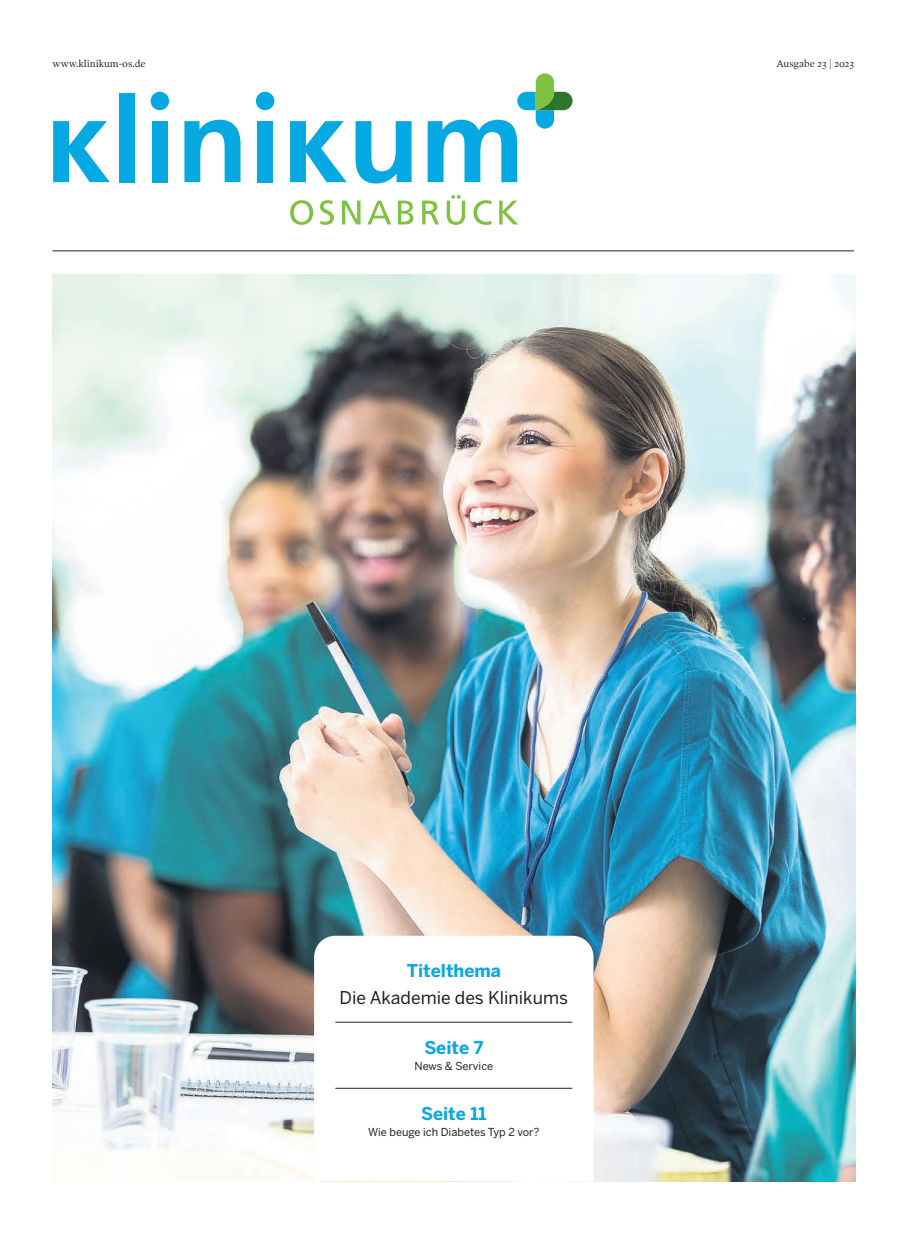
<style>
.page{position:relative;width:909px;height:1234px;background:#fff}
.page>*{position:absolute;margin:0;border:0;box-sizing:border-box;transform-origin:0 0}
.t1{font:700 17.5px "Benton Sans";color:#06a8e1}
.t2{font:17.5px "Benton Sans";color:#231f20}
.t3{font:11px "Benton Sans";color:#231f20}
.t4{font:10px "Poynter OS Text One";color:#231f20}
</style>
<div class="page">
<hr style="left:52px;top:250px;width:801px;height:1px;background:#231f20">
<img style="left:52px;top:274px;width:802px;height:907px">
<svg style="left:314px;top:935px;width:279px;height:246px"></svg>
<hr style="left:335px;top:1021px;width:237px;height:1px;background:#231f20">
<hr style="left:335px;top:1087px;width:237px;height:1px;background:#231f20">
<div style="left:119px;top:93px;width:16px;height:89px;background:#06a8e1"></div>
<div style="left:152px;top:121px;width:16px;height:61px;background:#06a8e1"></div>
<svg style="left:184px;top:120px;width:56px;height:62px"></svg>
<div style="left:257px;top:121px;width:16px;height:61px;background:#06a8e1"></div>
<svg style="left:355px;top:121px;width:56px;height:62px"></svg>
<svg style="left:290px;top:200px;width:23px;height:25px"></svg>
<svg style="left:320px;top:200px;width:14px;height:25px"></svg>
<svg style="left:342px;top:200px;width:18px;height:24px"></svg>
<svg style="left:367px;top:200px;width:24px;height:24px"></svg>
<svg style="left:398px;top:200px;width:15px;height:24px"></svg>
<svg style="left:422px;top:200px;width:17px;height:24px"></svg>
<svg style="left:446px;top:195px;width:19px;height:30px"></svg>
<svg style="left:473px;top:200px;width:18px;height:25px"></svg>
<svg style="left:499px;top:200px;width:19px;height:24px"></svg>
<div style="left:256px;top:92px;width:18px;height:18px;background:#06a8e1;border-radius:50%"></div>
<div style="left:150px;top:92px;width:19px;height:18px;background:#06a8e1;border-radius:50%"></div>
<svg style="left:427px;top:73px;width:145px;height:109px"></svg>
<svg style="left:290px;top:121px;width:56px;height:61px"></svg>
<svg style="left:53px;top:121px;width:57px;height:61px"></svg>
<p class="t4" style="left:52px;top:57px;width:95px">www.klinikum-os.de</p>
<p class="t4" style="left:776px;top:57px;width:79px">Ausgabe 23 | 2023</p>
<h1 class="t1" style="left:406px;top:959px;width:95px">Titelthema</h1>
<h1 class="t2" style="left:339px;top:987px;width:230px">Die Akademie des Klinikums</h1>
<h1 class="t1" style="left:424px;top:1036px;width:60px">Seite 7</h1>
<p class="t3" style="left:414px;top:1059px;width:80px">News &amp; Service</p>
<h1 class="t1" style="left:421px;top:1102px;width:67px">Seite 11</h1>
<p class="t3" style="left:368px;top:1125px;width:173px">Wie beuge ich Diabetes Typ 2 vor?</p>
</div>
